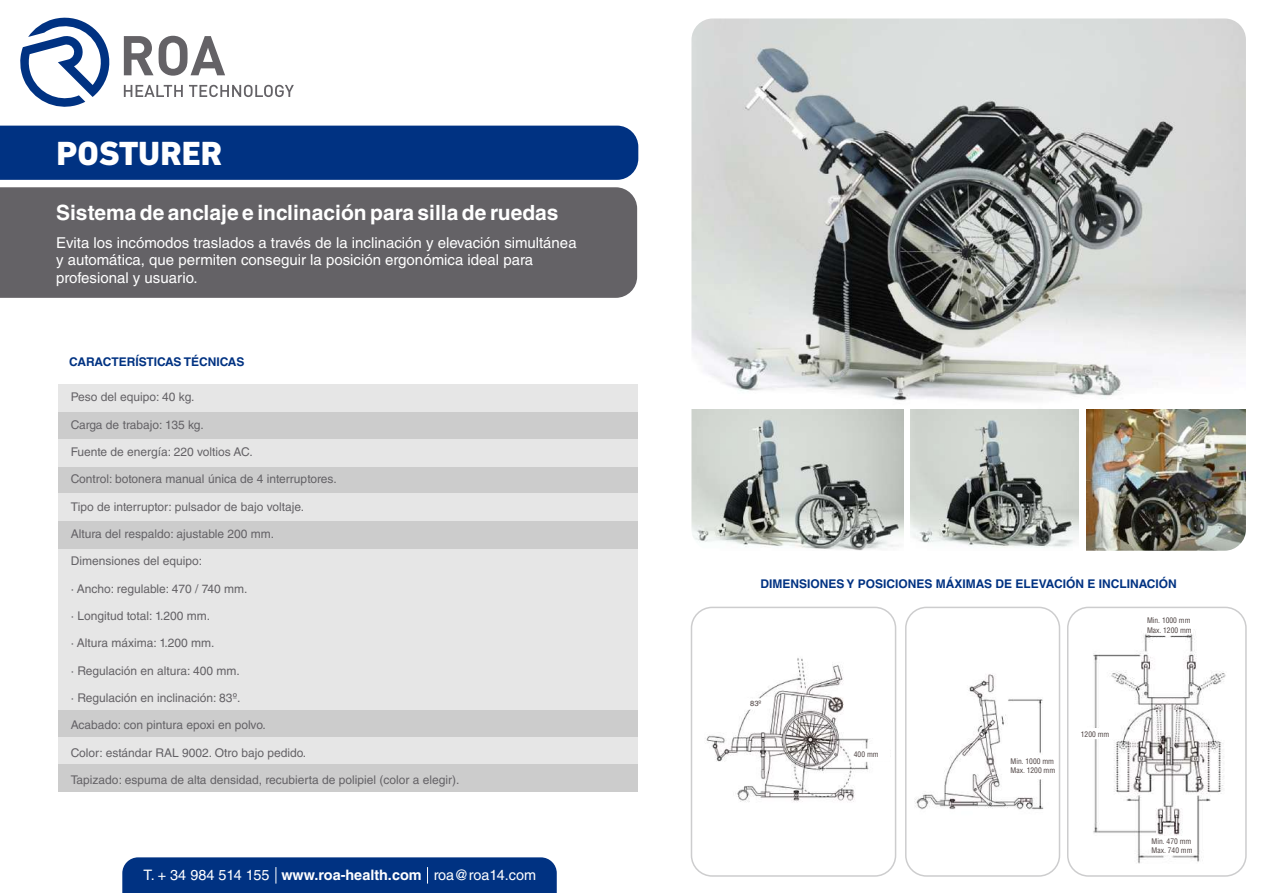
<style>
.page{position:relative;width:1263px;height:893px;background:#fff}
.page>*{position:absolute;margin:0;border:0;box-sizing:border-box;transform-origin:0 0}
.t1{font:800 34.05px "DIN Next W1 G";color:#fff}
.t2{font:700 21px "Helvetica LT Std";color:#fff}
.t3{font:15px/17.4px "Helvetica LT Std";color:#fff}
.t4{font:14.4px "Helvetica LT Std";color:#fff}
.t5{font:12px "Helvetica LT Std";color:#646266}
.t6{font:700 12px "Helvetica LT Std";color:#003282}
.t7{font:condensed 7.5px/9.4px "Helvetica LT Std";color:#493e3d}
.t8{font:7.5px "Helvetica LT Std";color:#493e3d}
.s1{font-weight:700}
</style>
<div class="page">
<div style="left:0;top:126px;width:638px;height:54px;background:#003282"></div>
<div style="left:0;top:187px;width:637px;height:111px;background:#646266"></div>
<div style="left:1067px;top:607px;width:180px;height:270px;border:2px solid #cdcdce;border-radius:21px"></div>
<div style="left:58px;top:764px;width:580px;height:27px;background:#ccc"></div>
<div style="left:58px;top:737px;width:580px;height:27px;background:#e6e6e6"></div>
<div style="left:58px;top:709px;width:580px;height:28px;background:#ccc"></div>
<div style="left:58px;top:548px;width:579px;height:161px;background:#e6e6e6"></div>
<div style="left:58px;top:466px;width:580px;height:28px;background:#ccc"></div>
<div style="left:58px;top:439px;width:580px;height:27px;background:#e6e6e6"></div>
<div style="left:58px;top:521px;width:580px;height:27px;background:#ccc"></div>
<div style="left:58px;top:494px;width:580px;height:27px;background:#e6e6e6"></div>
<div style="left:58px;top:412px;width:580px;height:27px;background:#ccc"></div>
<div style="left:58px;top:384px;width:580px;height:28px;background:#e6e6e6"></div>
<svg style="left:124px;top:85px;width:59px;height:12px"></svg>
<svg style="left:189px;top:85px;width:105px;height:12px"></svg>
<svg style="left:124px;top:36px;width:101px;height:40px"></svg>
<svg style="left:20px;top:17px;width:90px;height:90px"></svg>
<div style="left:122px;top:857px;width:435px;height:36px;background:#003282"></div>
<img style="left:706px;top:651px;width:338px;height:166px">
<img style="left:1093px;top:633px;width:133px;height:231px">
<div style="left:691px;top:607px;width:205px;height:270px;border:2px solid #cdcdce;border-radius:21px"></div>
<div style="left:905px;top:607px;width:155px;height:270px;border:2px solid #cdcdce;border-radius:21px"></div>
<img style="left:691px;top:18px;width:555px;height:397px">
<img style="left:691px;top:410px;width:213px;height:141px">
<img style="left:911px;top:410px;width:167px;height:138px">
<img style="left:1086px;top:410px;width:160px;height:141px">
<div style="left:741px;top:698px;width:24px;height:12px;background:#fff;border-radius:2px"></div>
<div style="left:851px;top:749px;width:39px;height:13px;background:#fff;border-radius:2px"></div>
<div style="left:1006px;top:755px;width:51px;height:21px;background:#fff"></div>
<div style="left:1153px;top:638px;width:32px;height:12px;background:#fff"></div>
<div style="left:1085px;top:729px;width:27px;height:10px;background:#fff"></div>
<div style="left:1153px;top:836px;width:31px;height:18px;background:#fff"></div>
<h1 class="t1" style="left:57px;top:133px;width:167px">POSTURER</h1>
<h2 class="t2" style="left:56px;top:199px;width:504px">Sistema de anclaje e inclinación para silla de ruedas</h2>
<p class="t3" style="left:56px;top:234px;width:522px">Evita los incómodos traslados a través de la inclinación y elevación simultánea y automática, que permiten conseguir la posición ergonómica ideal para profesional y usuario.</p>
<p class="t6" style="left:69px;top:355px;width:177px">CARACTERÍSTICAS TÉCNICAS</p>
<p class="t5" style="left:71px;top:390px;width:125px">Peso del equipo: 40 kg.</p>
<p class="t5" style="left:71px;top:417px;width:134px">Carga de trabajo: 135 kg.</p>
<p class="t5" style="left:71px;top:445px;width:184px">Fuente de energía: 220 voltios AC.</p>
<p class="t5" style="left:71px;top:472px;width:267px">Control: botonera manual única de 4 interruptores.</p>
<p class="t5" style="left:71px;top:499px;width:235px">Tipo de interruptor: pulsador de bajo voltaje.</p>
<p class="t5" style="left:71px;top:527px;width:205px">Altura del respaldo: ajustable 200 mm.</p>
<p class="t5" style="left:71px;top:554px;width:133px">Dimensiones del equipo:</p>
<p class="t5" style="left:71px;top:582px;width:178px">· Ancho: regulable: 470 / 740 mm.</p>
<p class="t5" style="left:71px;top:609px;width:141px">· Longitud total: 1.200 mm.</p>
<p class="t5" style="left:71px;top:636px;width:145px">· Altura máxima: 1.200 mm.</p>
<p class="t5" style="left:71px;top:664px;width:171px">· Regulación en altura: 400 mm.</p>
<p class="t5" style="left:71px;top:691px;width:171px">· Regulación en inclinación: 83º.</p>
<p class="t5" style="left:71px;top:718px;width:197px">Acabado: con pintura epoxi en polvo.</p>
<p class="t5" style="left:71px;top:746px;width:237px">Color: estándar RAL 9002. Otro bajo pedido.</p>
<p class="t5" style="left:71px;top:773px;width:390px">Tapizado: espuma de alta densidad, recubierta de polipiel (color a elegir).</p>
<p class="t4" style="left:144px;top:867px;width:394px">T. + 34 984 514 155 <span class="s1">www.roa-health.com</span> roa@roa14.com</p>
<p class="t6" style="left:760px;top:576px;width:418px">DIMENSIONES Y POSICIONES MÁXIMAS DE ELEVACIÓN E INCLINACIÓN</p>
<p class="t8" style="left:750px;top:699px;width:13px">83º</p>
<p class="t7" style="left:854px;top:749px;width:26px">400 mm</p>
<p class="t7" style="left:1147px;top:616px;width:46px">Min. 1000 mm<br>Max. 1200 mm</p>
<p class="t7" style="left:1010px;top:756px;width:46px">Min. 1000 mm<br>Max. 1200 mm</p>
<p class="t7" style="left:1081px;top:729px;width:30px">1200 mm</p>
<p class="t7" style="left:1151px;top:836px;width:43px">Min. 470 mm<br>Max. 740 mm</p>
</div>
